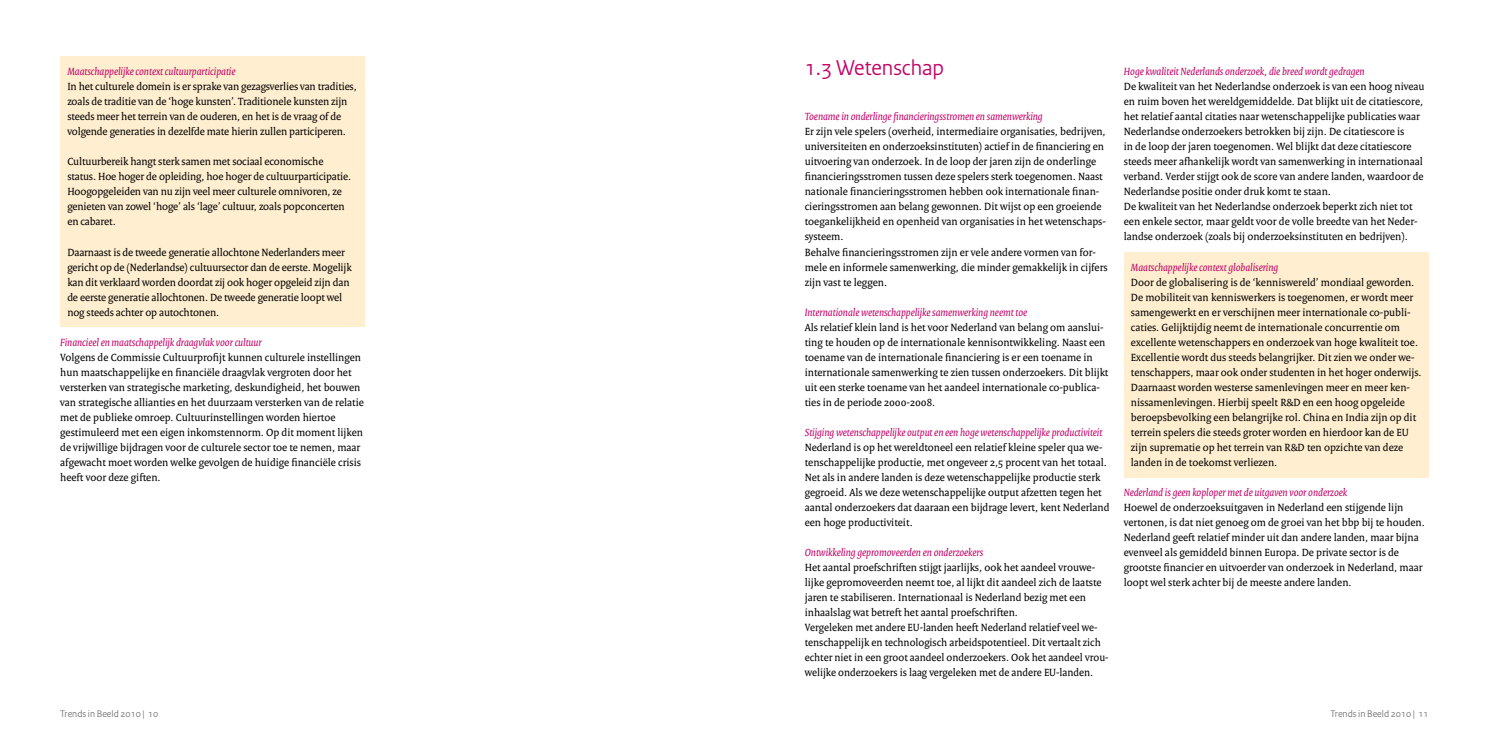
<style>
.page{position:relative;width:1489px;height:745px;background:#fff}
.page>*{position:absolute;margin:0;border:0;box-sizing:border-box;transform-origin:0 0}
.t1{font:22.5px "Rijksoverheid Sans";color:#c30065}
.t2{font:11.25px/15px "Rijksoverheid Serif";color:#000}
.t3{font:italic 11.25px "Rijksoverheid Serif";color:#c30065}
.t4{font:10px "Rijksoverheid Sans";color:#707172}
</style>
<div class="page">
<div style="left:1123px;top:252px;width:305px;height:225px;background:#ffefd0"></div>
<div style="left:60px;top:57px;width:305px;height:270px;background:#ffefd0"></div>
<p class="t3" style="left:67px;top:65px;width:170px">Maatschappelijke context cultuurparticipatie</p>
<p class="t2" style="left:67px;top:79px;width:291px">In het culturele domein is er sprake van gezagsverlies van tradities, zoals de traditie van de ‘hoge kunsten’. Traditionele kunsten zijn steeds meer het terrein van de ouderen, en het is de vraag of de volgende generaties in dezelfde mate hierin zullen participeren.</p>
<p class="t2" style="left:67px;top:154px;width:285px">Cultuurbereik hangt sterk samen met sociaal economische status. Hoe hoger de opleiding, hoe hoger de cultuurparticipatie.<br>Hoogopgeleiden van nu zijn veel meer culturele omnivoren, ze genieten van zowel ‘hoge’ als ‘lage’ cultuur, zoals popconcerten en cabaret.</p>
<p class="t2" style="left:67px;top:244px;width:286px">Daarnaast is de tweede generatie allochtone Nederlanders meer gericht op de (Nederlandse) cultuursector dan de eerste. Mogelijk kan dit verklaard worden doordat zij ook hoger opgeleid zijn dan de eerste generatie allochtonen. De tweede generatie loopt wel nog steeds achter op autochtonen.</p>
<p class="t3" style="left:60px;top:335px;width:203px">Financieel en maatschappelijk draagvlak voor cultuur</p>
<p class="t2" style="left:60px;top:349px;width:305px">Volgens de Commissie Cultuurprofijt kunnen culturele instellingen hun maatschappelijke en financiële draagvlak vergroten door het versterken van strategische marketing, deskundigheid, het bouwen van strategische allianties en het duurzaam versterken van de relatie met de publieke omroep. Cultuurinstellingen worden hiertoe gestimuleerd met een eigen inkomstennorm. Op dit moment lijken de vrijwillige bijdragen voor de culturele sector toe te nemen, maar afgewacht moet worden welke gevolgen de huidige financiële crisis heeft voor deze giften.</p>
<h1 class="t1" style="left:804px;top:55px;width:141px">1.3 Wetenschap</h1>
<p class="t3" style="left:804px;top:110px;width:239px">Toename in onderlinge financieringsstromen en samenwerking</p>
<p class="t2" style="left:804px;top:124px;width:304px">Er zijn vele spelers (overheid, intermediaire organisaties, bedrijven, universiteiten en onderzoeksinstituten) actief in de financiering en uitvoering van onderzoek. In de loop der jaren zijn de onderlinge financieringsstromen tussen deze spelers sterk toegenomen. Naast nationale financieringsstromen hebben ook internationale finan&shy;cieringsstromen aan belang gewonnen. Dit wijst op een groeiende toegankelijkheid en openheid van organisaties in het wetenschaps&shy;systeem.<br>Behalve financieringsstromen zijn er vele andere vormen van for&shy;mele en informele samenwerking, die minder gemakkelijk in cijfers zijn vast te leggen.</p>
<p class="t3" style="left:804px;top:305px;width:224px">Internationale wetenschappelijke samenwerking neemt toe</p>
<p class="t2" style="left:804px;top:319px;width:305px">Als relatief klein land is het voor Nederland van belang om aanslui&shy;ting te houden op de internationale kennisontwikkeling. Naast een toename van de internationale financiering is er een toename in internationale samenwerking te zien tussen onderzoekers. Dit blijkt uit een sterke toename van het aandeel internationale co-publica&shy;ties in de periode 2000-2008.</p>
<p class="t3" style="left:804px;top:425px;width:299px">Stijging wetenschappelijke output en een hoge wetenschappelijke productiviteit</p>
<p class="t2" style="left:804px;top:439px;width:306px">Nederland is op het wereldtoneel een relatief kleine speler qua we&shy;tenschappelijke productie, met ongeveer 2,5 procent van het totaal.<br>Net als in andere landen is deze wetenschappelijke productie sterk gegroeid. Als we deze wetenschappelijke output afzetten tegen het aantal onderzoekers dat daaraan een bijdrage levert, kent Nederland een hoge productiviteit.</p>
<p class="t3" style="left:804px;top:545px;width:180px">Ontwikkeling gepromoveerden en onderzoekers</p>
<p class="t2" style="left:804px;top:559px;width:305px">Het aantal proefschriften stijgt jaarlijks, ook het aandeel vrouwe&shy;lijke gepromoveerden neemt toe, al lijkt dit aandeel zich de laatste jaren te stabiliseren. Internationaal is Nederland bezig met een inhaalslag wat betreft het aantal proefschriften.<br>Vergeleken met andere EU-landen heeft Nederland relatief veel we&shy;tenschappelijk en technologisch arbeidspotentieel. Dit vertaalt zich echter niet in een groot aandeel onderzoekers. Ook het aandeel vrou&shy;welijke onderzoekers is laag vergeleken met de andere EU-landen.</p>
<p class="t3" style="left:1123px;top:65px;width:242px">Hoge kwaliteit Nederlands onderzoek, die breed wordt gedragen</p>
<p class="t2" style="left:1123px;top:79px;width:302px">De kwaliteit van het Nederlandse onderzoek is van een hoog niveau en ruim boven het wereldgemiddelde. Dat blijkt uit de citatiescore, het relatief aantal citaties naar wetenschappelijke publicaties waar Nederlandse onderzoekers betrokken bij zijn. De citatiescore is<br>in de loop der jaren toegenomen. Wel blijkt dat deze citatiescore steeds meer afhankelijk wordt van samenwerking in internationaal verband. Verder stijgt ook de score van andere landen, waardoor de Nederlandse positie onder druk komt te staan.<br>De kwaliteit van het Nederlandse onderzoek beperkt zich niet tot een enkele sector, maar geldt voor de volle breedte van het Neder&shy;landse onderzoek (zoals bij onderzoeksinstituten en bedrijven).</p>
<p class="t3" style="left:1130px;top:260px;width:149px">Maatschappelijke context globalisering</p>
<p class="t2" style="left:1130px;top:274px;width:292px">Door de globalisering is de ‘kenniswereld’ mondiaal geworden.<br>De mobiliteit van kenniswerkers is toegenomen, er wordt meer samengewerkt en er verschijnen meer internationale co-publi&shy;caties. Gelijktijdig neemt de internationale concurrentie om excellente wetenschappers en onderzoek van hoge kwaliteit toe.<br>Excellentie wordt dus steeds belangrijker. Dit zien we onder we&shy;tenschappers, maar ook onder studenten in het hoger onderwijs.<br>Daarnaast worden westerse samenlevingen meer en meer ken&shy;nissamenlevingen. Hierbij speelt R&amp;D en een hoog opgeleide beroepsbevolking een belangrijke rol. China en India zijn op dit terrein spelers die steeds groter worden en hierdoor kan de EU zijn suprematie op het terrein van R&amp;D ten opzichte van deze landen in de toekomst verliezen.</p>
<p class="t3" style="left:1123px;top:485px;width:225px">Nederland is geen koploper met de uitgaven voor onderzoek</p>
<p class="t2" style="left:1123px;top:499px;width:302px">Hoewel de onderzoeksuitgaven in Nederland een stijgende lijn vertonen, is dat niet genoeg om de groei van het bbp bij te houden.<br>Nederland geeft relatief minder uit dan andere landen, maar bijna evenveel als gemiddeld binnen Europa. De private sector is de grootste financier en uitvoerder van onderzoek in Nederland, maar loopt wel sterk achter bij de meeste andere landen.</p>
<p class="t4" style="left:60px;top:707px;width:100px">Trends in Beeld 2010 | 10</p>
<p class="t4" style="left:1330px;top:707px;width:100px">Trends in Beeld 2010 | 11</p>
</div>
